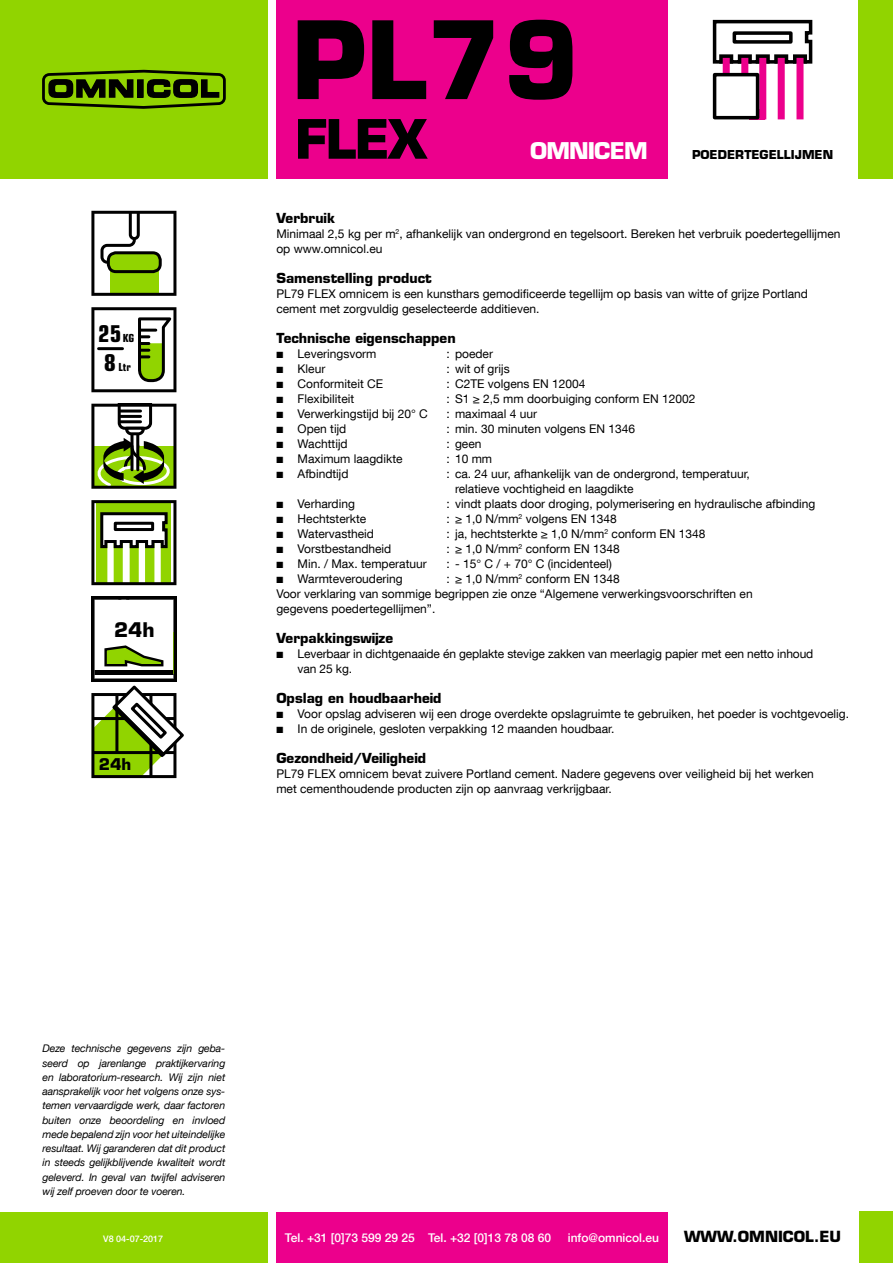
<style>
.page{position:relative;width:893px;height:1263px;background:#fff}
.page>*{position:absolute;margin:0;border:0;box-sizing:border-box;transform-origin:0 0}
.t1{font:700 105px "Eurostile LT Std";color:#000}
.t2{font:700 52.95px "Eurostile LT Std";color:#000}
.t3{font:700 condensed 23.25px "Eurostile";color:#000}
.t4{font:700 22.5px "Eurostile LT Std";letter-spacing:-.04em;color:#fff}
.t5{font:700 19.65px "Eurostile LT Std";color:#000}
.t6{font:700 15.75px "Eurostile";color:#000}
.t7{font:700 15px "Eurostile LT Std";color:#000}
.t8{font:700 13.5px "Eurostile LT Std";color:#000}
.t9{font:12px/15px "Helvetica Neue LT Com";color:#000}
.t10{font:500 12px "Helvetica Neue LT Com";color:#fff}
.t11{font:700 12px "Eurostile LT Std";color:#000}
.t12{font:700 condensed 11.1px "Eurostile";color:#000}
.t13{font:italic 10.5px/14.2px "Helvetica Neue LT Com";letter-spacing:-.01em;color:#000;text-align:justify}
.t14{font:500 9px "Helvetica Neue LT Com";color:#fff}
.s1{font-size:11.1px}
.s2{font-size:23.25px}
</style>
<div class="page">
<div style="left:0;top:1212px;width:268px;height:51px;background:#91d400"></div>
<div style="left:859px;top:1212px;width:34px;height:51px;background:#91d400"></div>
<div style="left:858px;top:0;width:35px;height:179px;background:#91d400"></div>
<div style="left:0;top:0;width:268px;height:179px;background:#91d400"></div>
<div style="left:42px;top:73px;width:184px;height:32px;border:3px solid #000;border-radius:6px"></div>
<svg style="left:48px;top:79px;width:86px;height:19px"></svg>
<div style="left:138px;top:80px;width:5px;height:17px;background:#000"></div>
<div style="left:137px;top:79px;width:7px;height:19px;border:1px solid #000"></div>
<svg style="left:146px;top:79px;width:74px;height:19px"></svg>
<div style="left:276px;top:1212px;width:392px;height:51px;background:#ec008c"></div>
<div style="left:276px;top:0;width:392px;height:179px;background:#ec008c"></div>
<svg style="left:713px;top:20px;width:99px;height:45px"></svg>
<div style="left:733px;top:31px;width:60px;height:13px;border:4px solid #000"></div>
<div style="left:723px;top:58px;width:7px;height:60px;background:#ec008c"></div>
<div style="left:741px;top:58px;width:7px;height:60px;background:#ec008c"></div>
<div style="left:759px;top:58px;width:7px;height:61px;background:#ec008c"></div>
<div style="left:778px;top:58px;width:7px;height:61px;background:#ec008c"></div>
<div style="left:796px;top:58px;width:7px;height:61px;background:#ec008c"></div>
<div style="left:715px;top:75px;width:43px;height:43px;background:#fff"></div>
<div style="left:713px;top:73px;width:46px;height:46px;border:4px solid #000"></div>
<svg style="left:91px;top:500px;width:85px;height:85px"></svg>
<svg style="left:91px;top:307px;width:85px;height:85px"></svg>
<svg style="left:91px;top:404px;width:85px;height:85px"></svg>
<svg style="left:91px;top:211px;width:85px;height:85px"></svg>
<svg style="left:91px;top:597px;width:93px;height:181px"></svg>
<h1 class="t1" style="left:292px;top:-4px;width:289px">PL79</h1>
<h3 class="t3" style="left:98px;top:320px;width:38px">25 <span class="s1">KG</span></h3>
<p class="t12" style="left:104px;top:360px;width:28px"><span class="s2">8</span> Ltr</p>
<h3 class="t5" style="left:114px;top:618px;width:42px">24h</h3>
<h3 class="t6" style="left:99px;top:754px;width:34px">24h</h3>
<h2 class="t2" style="left:295px;top:106px;width:133px">FLEX</h2>
<h3 class="t4" style="left:530px;top:136px;width:119px">OMNICEM</h3>
<p class="t11" style="left:692px;top:147px;width:143px">POEDERTEGELLIJMEN</p>
<p class="t8" style="left:276px;top:209px;width:60px">Verbruik</p>
<p class="t9" style="left:276px;top:226px;width:566px">Minimaal 2,5 kg per m<sup>2</sup>, afhankelijk van ondergrond en tegelsoort. Bereken het verbruik poedertegellijmen op www.omnicol.eu</p>
<p class="t8" style="left:276px;top:269px;width:157px">Samenstelling product</p>
<p class="t9" style="left:276px;top:286px;width:533px">PL79 FLEX omnicem is een kunsthars gemodificeerde tegellijm op basis van witte of grijze Portland cement met zorgvuldig geselecteerde additieven.</p>
<p class="t8" style="left:276px;top:329px;width:181px">Technische eigenschappen</p>
<p class="t9" style="left:276px;top:346px;width:102px">■ Leveringsvorm</p>
<p class="t9" style="left:446px;top:346px;width:48px">: poeder</p>
<p class="t9" style="left:276px;top:361px;width:50px">■ Kleur</p>
<p class="t9" style="left:446px;top:361px;width:65px">: wit of grijs</p>
<p class="t9" style="left:276px;top:376px;width:108px">■ Conformiteit CE</p>
<p class="t9" style="left:446px;top:376px;width:140px">: C2TE volgens EN 12004</p>
<p class="t9" style="left:276px;top:391px;width:79px">■ Flexibiliteit</p>
<p class="t9" style="left:446px;top:391px;width:251px">: S1 ≥ 2,5 mm doorbuiging conform EN 12002</p>
<p class="t9" style="left:276px;top:406px;width:153px">■ Verwerkingstijd bij 20° C</p>
<p class="t9" style="left:446px;top:406px;width:92px">: maximaal 4 uur</p>
<p class="t9" style="left:276px;top:421px;width:71px">■ Open tijd</p>
<p class="t9" style="left:446px;top:421px;width:190px">: min. 30 minuten volgens EN 1346</p>
<p class="t9" style="left:276px;top:436px;width:73px">■ Wachttijd</p>
<p class="t9" style="left:446px;top:436px;width:36px">: geen</p>
<p class="t9" style="left:276px;top:451px;width:128px">■ Maximum laagdikte</p>
<p class="t9" style="left:446px;top:451px;width:47px">: 10 mm</p>
<p class="t9" style="left:276px;top:466px;width:74px">■ Afbindtijd</p>
<p class="t9" style="left:455px;top:466px;width:296px;text-indent:-9px">: ca. 24 uur, afhankelijk van de ondergrond, temperatuur, relatieve vochtigheid en laagdikte</p>
<p class="t9" style="left:276px;top:496px;width:80px">■ Verharding</p>
<p class="t9" style="left:446px;top:496px;width:371px">: vindt plaats door droging, polymerisering en hydraulische afbinding</p>
<p class="t9" style="left:276px;top:511px;width:91px">■ Hechtsterkte</p>
<p class="t9" style="left:446px;top:511px;width:172px">: ≥ 1,0 N/mm<sup>2</sup> volgens EN 1348</p>
<p class="t9" style="left:276px;top:526px;width:99px">■ Watervastheid</p>
<p class="t9" style="left:446px;top:526px;width:261px">: ja, hechtsterkte ≥ 1,0 N/mm<sup>2</sup> conform EN 1348</p>
<p class="t9" style="left:276px;top:541px;width:117px">■ Vorstbestandheid</p>
<p class="t9" style="left:446px;top:541px;width:175px">: ≥ 1,0 N/mm<sup>2</sup> conform EN 1348</p>
<p class="t9" style="left:276px;top:556px;width:152px">■ Min. / Max. temperatuur</p>
<p class="t9" style="left:446px;top:556px;width:167px">: - 15° C / + 70° C (incidenteel)</p>
<p class="t9" style="left:276px;top:571px;width:128px">■ Warmteveroudering</p>
<p class="t9" style="left:276px;top:571px;width:478px;text-indent:170px">: ≥ 1,0 N/mm<sup>2</sup> conform EN 1348<br>Voor verklaring van sommige begrippen zie onze “Algemene verwerkingsvoorschriften en gegevens poedertegellijmen”.</p>
<p class="t8" style="left:276px;top:629px;width:118px">Verpakkingswijze</p>
<p class="t9" style="left:298px;top:646px;width:517px;text-indent:-21px">■ Leverbaar in dichtgenaaide én geplakte stevige zakken van meerlagig papier met een netto inhoud van 25 kg.</p>
<p class="t8" style="left:276px;top:689px;width:167px">Opslag en houdbaarheid</p>
<p class="t9" style="left:276px;top:706px;width:574px">■ Voor opslag adviseren wij een droge overdekte opslagruimte te gebruiken, het poeder is vochtgevoelig.</p>
<p class="t9" style="left:276px;top:721px;width:339px">■ In de originele, gesloten verpakking 12 maanden houdbaar.</p>
<p class="t8" style="left:276px;top:749px;width:151px">Gezondheid/Veiligheid</p>
<p class="t9" style="left:276px;top:766px;width:539px">PL79 FLEX omnicem bevat zuivere Portland cement. Nadere gegevens over veiligheid bij het werken met cementhoudende producten zijn op aanvraag verkrijgbaar.</p>
<p class="t13" style="left:43px;top:1041px;width:184px">Deze technische gegevens zijn geba‑ seerd op jarenlange praktijkervaring en laboratorium‑research. Wij zijn niet aansprakelijk voor het volgens onze sys‑ temen vervaardigde werk, daar factoren buiten onze beoordeling en invloed mede bepalend zijn voor het uiteindelijke resultaat. Wij garanderen dat dit product in steeds gelijkblijvende kwaliteit wordt geleverd. In geval van twijfel adviseren wij zelf proeven door te voeren.</p>
<p class="t14" style="left:103px;top:1233px;width:62px">V8 04-07-2017</p>
<p class="t10" style="left:285px;top:1230px;width:268px">Tel. +31 [0]73 599 29 25 Tel. +32 [0]13 78 08 60</p>
<p class="t10" style="left:568px;top:1230px;width:93px">info@omnicol.eu</p>
<p class="t7" style="left:684px;top:1227px;width:159px">WWW.OMNICOL.EU</p>
</div>
